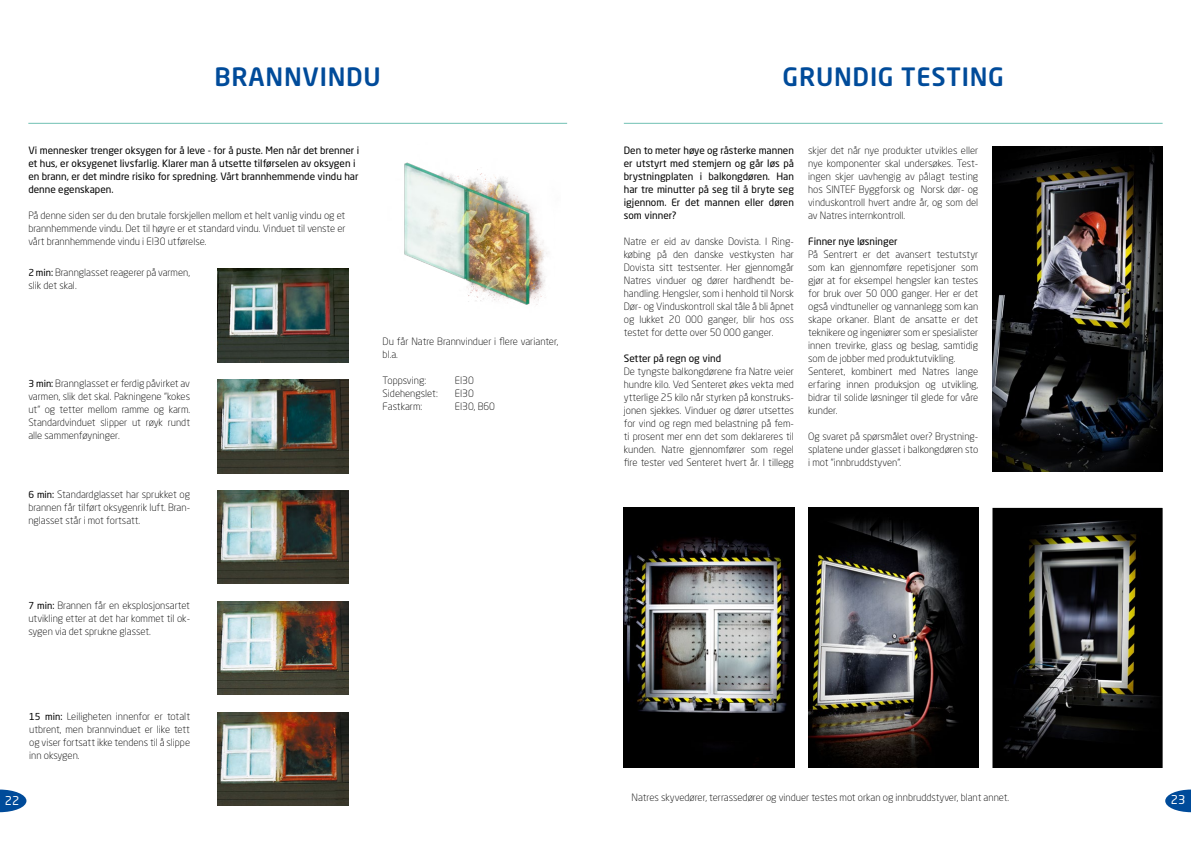
<style>
.page{position:relative;width:1191px;height:842px;background:#fff}
.page>*{position:absolute;margin:0;border:0;box-sizing:border-box;transform-origin:0 0}
.t1{font:500 25px "Neo Sans";letter-spacing:.03em;color:#004b9a}
.t2{font:12px "Neo Sans Std";color:#fff}
.t3{font:300 10px/13px "Neo Sans Std";color:#000;text-align:justify}
.t4{font:10px/13px "Neo Sans Std";color:#000}
.s1{font-weight:400;font-size:9.5px}
</style>
<div class="page">
<svg style="left:0;top:789px;width:26px;height:23px"></svg>
<svg style="left:1165px;top:789px;width:26px;height:23px"></svg>
<hr style="left:28px;top:123px;width:539px;height:1px;background:#70c0b3">
<img style="left:218px;top:269px;width:130px;height:93px">
<img style="left:218px;top:379px;width:130px;height:94px">
<img style="left:218px;top:490px;width:130px;height:94px">
<img style="left:218px;top:601px;width:130px;height:94px">
<img style="left:218px;top:712px;width:130px;height:94px">
<img style="left:404px;top:162px;width:143px;height:143px">
<img style="left:992px;top:147px;width:170px;height:324px">
<img style="left:808px;top:508px;width:170px;height:260px">
<img style="left:992px;top:508px;width:170px;height:260px">
<img style="left:624px;top:508px;width:170px;height:260px">
<hr style="left:624px;top:123px;width:538px;height:1px;background:#70c0b3">
<h1 class="t1" style="left:215px;top:61px;width:168px">BRANNVINDU</h1>
<p class="t4" style="left:28px;top:143px;width:332px">Vi mennesker trenger oksygen for å leve - for å puste. Men når det brenner i et hus, er oksygenet livsfarlig. Klarer man å utsette tilførselen av oksygen i en brann, er det mindre risiko for spredning. Vårt brannhemmende vindu har denne egenskapen.</p>
<p class="t3" style="left:28px;top:208px;width:319px">På denne siden ser du den brutale forskjellen mellom et helt vanlig vindu og et brannhemmende vindu. Det til høyre er et standard vindu. Vinduet til venste er vårt brannhemmende vindu i EI30 utførelse.</p>
<p class="t3" style="left:28px;top:266px;width:163px"><span class="s1">2 min:</span> Brannglasset reagerer på varmen, slik det skal.</p>
<p class="t3" style="left:28px;top:377px;width:163px"><span class="s1">3 min:</span> Brannglasset er ferdig påvirket av varmen, slik det skal. Pakningene ”kokes ut” og tetter mellom ramme og karm.<br>Standardvinduet slipper ut røyk rundt alle sammenføyninger.</p>
<p class="t3" style="left:28px;top:488px;width:163px"><span class="s1">6 min:</span> Standardglasset har sprukket og brannen får tilført oksygenrik luft. Bran&shy;nglasset står i mot fortsatt.</p>
<p class="t3" style="left:382px;top:334px;width:177px">Du får Natre Brannvinduer i flere varianter, bl.a.</p>
<p class="t3" style="left:382px;top:373px;width:45px">Toppsving:</p>
<p class="t3" style="left:454px;top:373px;width:21px">EI30</p>
<p class="t3" style="left:382px;top:386px;width:57px">Sidehengslet:</p>
<p class="t3" style="left:454px;top:386px;width:21px">EI30</p>
<p class="t3" style="left:382px;top:399px;width:41px">Fastkarm:</p>
<p class="t3" style="left:454px;top:399px;width:42px">EI30, B60</p>
<p class="t3" style="left:28px;top:599px;width:163px"><span class="s1">7 min:</span> Brannen får en eksplosjonsartet utvikling etter at det har kommet til ok&shy;sygen via det sprukne glasset.</p>
<p class="t3" style="left:29px;top:709px;width:162px"><span class="s1">15 min:</span> Leiligheten innenfor er totalt utbrent, men brannvinduet er like tett og viser fortsatt ikke tendens til å slippe inn oksygen.</p>
<h1 class="t1" style="left:782px;top:61px;width:223px">GRUNDIG TESTING</h1>
<p class="t4" style="left:624px;top:143px;width:172px;text-align:justify">Den to meter høye og råsterke mannen er utstyrt med stemjern og går løs på brystningplaten i balkongdøren. Han har tre minutter på seg til å bryte seg igjennom. Er det mannen eller døren som vinner?</p>
<p class="t3" style="left:624px;top:234px;width:172px">Natre er eid av danske Dovista. I Ring&shy;købing på den danske vestkysten har Dovista sitt testsenter. Her gjennomgår Natres vinduer og dører hardhendt be&shy;handling. Hengsler, som i henhold til Norsk Dør- og Vinduskontroll skal tåle å bli åpnet og lukket 20 000 ganger, blir hos oss testet for dette over 50 000 ganger.</p>
<p class="t4" style="left:624px;top:351px;width:99px">Setter på regn og vind</p>
<p class="t3" style="left:624px;top:364px;width:172px">De tyngste balkongdørene fra Natre veier hundre kilo. Ved Senteret økes vekta med ytterlige 25 kilo når styrken på konstruks&shy;jonen sjekkes. Vinduer og dører utsettes for vind og regn med belastning på fem&shy;ti prosent mer enn det som deklareres til kunden. Natre gjennomfører som regel fire tester ved Senteret hvert år. I tillegg</p>
<p class="t3" style="left:808px;top:143px;width:172px">skjer det når nye produkter utvikles eller nye komponenter skal undersøkes. Test&shy;ingen skjer uavhengig av pålagt testing hos SINTEF Byggforsk og Norsk dør- og vinduskontroll hvert andre år, og som del av Natres internkontroll.</p>
<p class="t4" style="left:808px;top:234px;width:91px">Finner nye løsninger</p>
<p class="t3" style="left:808px;top:247px;width:172px;text-align:left">På Sentrert er det avansert testutstyr som kan gjennomføre repetisjoner som gjør at for eksempel hengsler kan testes for bruk over 50 000 ganger. Her er det også vindtuneller og vannanlegg som kan skape orkaner. Blant de ansatte er det teknikere og ingeniører som er spesialister innen trevirke, glass og beslag, samtidig som de jobber med produktutvikling.<br>Senteret, kombinert med Natres lange erfaring innen produksjon og utvikling, bidrar til solide løsninger til glede for våre kunder.</p>
<p class="t3" style="left:808px;top:429px;width:172px">Og svaret på spørsmålet over? Brystning&shy;splatene under glasset i balkongdøren sto i mot ”innbruddstyven”.</p>
<p class="t3" style="left:631px;top:791px;width:379px">Natres skyvedører, terrassedører og vinduer testes mot orkan og innbruddstyver, blant annet.</p>
<p class="t2" style="left:5px;top:793px;width:16px">22</p>
<p class="t2" style="left:1170px;top:793px;width:16px">23</p>
</div>
